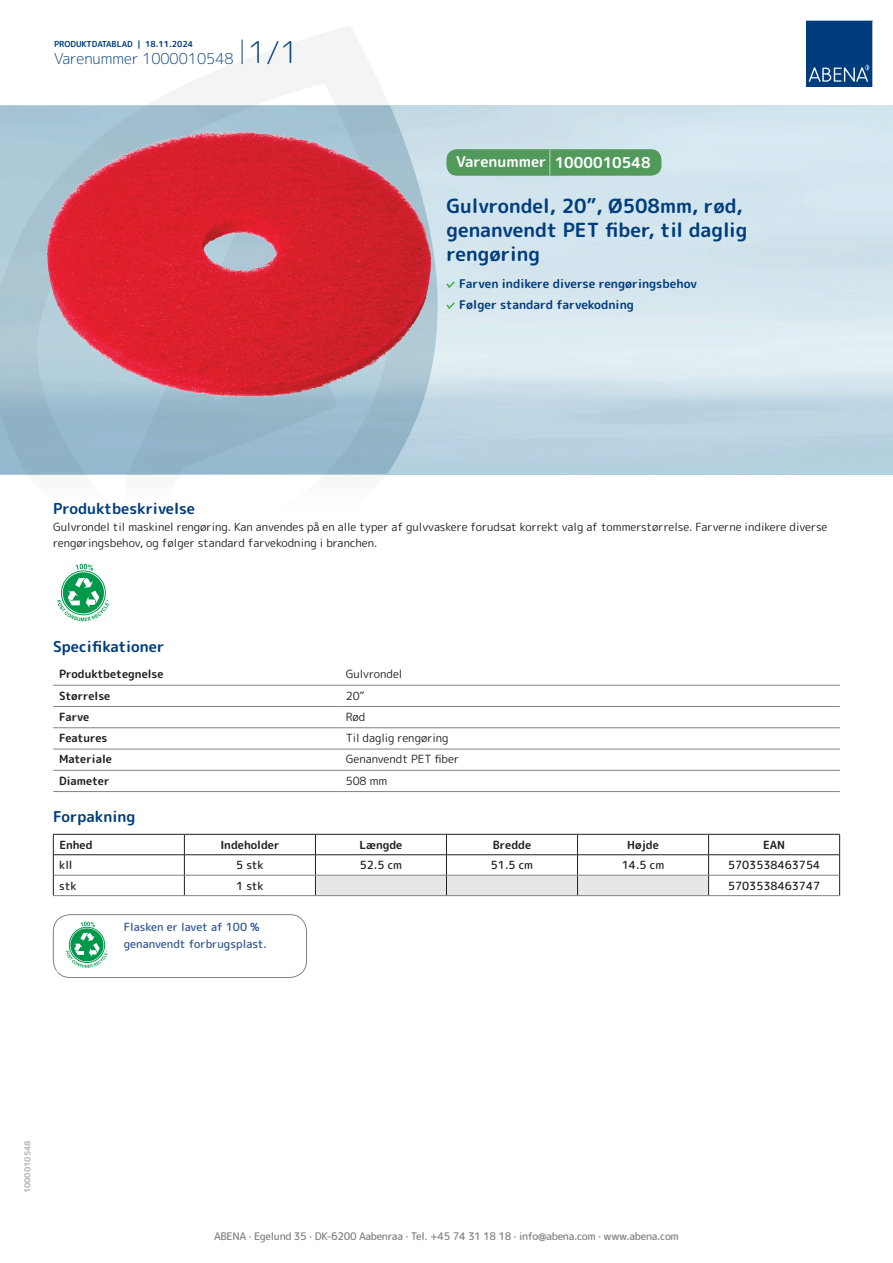
<style>
.page{position:relative;width:893px;height:1263px;background:#fff}
.page>*{position:absolute;margin:0;border:0;box-sizing:border-box;transform-origin:0 0}
.t1{font:700 19.5px/24px "Rounded Mplus 1 c";color:#013d7d}
.t2{font:700 15px "Rounded Mplus 1 c";color:#013d7d}
.t3{font:300 15px "Rounded Mplus 1 c";color:#013d7d}
.t4{font:700 15px "Rounded Mplus 1 c";color:#fff}
.t5{font:700 12px/21px "Rounded Mplus 1 c";color:#013d7d}
.t6{font:11.25px/16.5px "Rounded Mplus 1 c";color:#231f20}
.t7{font:700 11.25px "Rounded Mplus 1 c";color:#231f20}
.t8{font:500 11.25px "Rounded Mplus 1 c";color:#231f20}
.t9{font:500 11.25px/16.5px "Rounded Mplus 1 c";color:#305691}
.t10{font:500 10.5px "Rounded Mplus 1 c";letter-spacing:-.03em;color:#808285}
.t11{font:700 10.5px "Rounded Mplus 1 c";color:#fff}
.t12{font:700 8.25px "Rounded Mplus 1 c";color:#013d7d}
.t13{font:700 8.25px "Rounded Mplus 1 c";color:#b2b3b7}
.s1{font-size:30px}
.s2{font-size:25.5px}
</style>
<div class="page">
<svg style="left:0;top:26px;width:439px;height:576px"></svg>
<svg style="left:0;top:106px;width:438px;height:368px;background:#9fbecf"></svg>
<svg style="left:242px;top:40px;width:1px;height:24px"></svg>
<svg style="left:806px;top:20px;width:67px;height:67px;background:#144b86"></svg>
<img style="left:47px;top:131px;width:384px;height:266px">
<svg style="left:57px;top:564px;width:52px;height:57px"></svg>
<hr style="left:53px;top:685px;width:287px;height:1px;background:#808285">
<hr style="left:340px;top:685px;width:500px;height:1px;background:#808285">
<hr style="left:53px;top:706px;width:287px;height:1px;background:#808285">
<hr style="left:340px;top:706px;width:500px;height:1px;background:#808285">
<hr style="left:53px;top:727px;width:287px;height:1px;background:#808285">
<hr style="left:340px;top:727px;width:500px;height:1px;background:#808285">
<hr style="left:53px;top:749px;width:287px;height:1px;background:#808285">
<hr style="left:340px;top:749px;width:500px;height:1px;background:#808285">
<hr style="left:53px;top:770px;width:287px;height:1px;background:#808285">
<hr style="left:340px;top:770px;width:500px;height:1px;background:#808285">
<hr style="left:53px;top:791px;width:287px;height:1px;background:#808285">
<hr style="left:340px;top:791px;width:500px;height:1px;background:#808285">
<hr style="left:53px;top:834px;width:131px;height:1px;background:#231f20">
<hr style="left:184px;top:834px;width:131px;height:1px;background:#231f20">
<hr style="left:709px;top:834px;width:131px;height:1px;background:#231f20">
<hr style="left:53px;top:854px;width:131px;height:1px;background:#231f20">
<hr style="left:184px;top:854px;width:131px;height:1px;background:#231f20">
<hr style="left:709px;top:854px;width:131px;height:1px;background:#231f20">
<svg style="left:53px;top:834px;width:1px;height:61px"></svg>
<svg style="left:184px;top:834px;width:1px;height:61px"></svg>
<svg style="left:315px;top:834px;width:394px;height:61px"></svg>
<svg style="left:839px;top:834px;width:1px;height:61px"></svg>
<hr style="left:54px;top:875px;width:130px;height:1px;background:#808285">
<hr style="left:184px;top:875px;width:131px;height:1px;background:#808285">
<hr style="left:315px;top:875px;width:131px;height:1px;background:#808285">
<hr style="left:446px;top:875px;width:131px;height:1px;background:#808285">
<hr style="left:577px;top:875px;width:132px;height:1px;background:#808285">
<hr style="left:709px;top:875px;width:130px;height:1px;background:#808285">
<hr style="left:53px;top:895px;width:131px;height:1px;background:#808285">
<hr style="left:184px;top:895px;width:131px;height:1px;background:#808285">
<hr style="left:315px;top:895px;width:131px;height:1px;background:#808285">
<hr style="left:446px;top:895px;width:131px;height:1px;background:#808285">
<hr style="left:577px;top:895px;width:132px;height:1px;background:#808285">
<hr style="left:709px;top:895px;width:131px;height:1px;background:#808285">
<svg style="left:66px;top:921px;width:42px;height:47px"></svg>
<div style="left:53px;top:914px;width:254px;height:64px;border:1px solid #808285;border-radius:17px"></div>
<svg style="left:446px;top:281px;width:9px;height:7px"></svg>
<svg style="left:446px;top:302px;width:9px;height:7px"></svg>
<div style="left:446px;top:149px;width:215px;height:27px;background:#52995c;border-radius:10px"></div>
<p class="t12" style="left:54px;top:38px;width:141px">PRODUKTDATABLAD | 18.11.2024</p>
<h2 class="t3" style="left:54px;top:48px;width:246px">Varenummer 1000010548 <span class="s1">1/1</span></h2>
<h2 class="t4" style="left:456px;top:152px;width:196px">Varenummer <span class="s2">|</span> 1000010548</h2>
<h1 class="t1" style="left:446px;top:194px;width:302px">Gulvrondel, 20”, Ø508mm, rød, genanvendt PET fiber, til daglig rengøring</h1>
<p class="t5" style="left:459px;top:273px;width:239px">Farven indikere diverse rengøringsbehov<br>Følger standard farvekodning</p>
<h2 class="t2" style="left:53px;top:498px;width:143px">Produktbeskrivelse</h2>
<p class="t6" style="left:53px;top:518px;width:776px">Gulvrondel til maskinel rengøring. Kan anvendes på en alle typer af gulvvaskere forudsat korrekt valg af tommerstørrelse. Farverne indikere diverse rengøringsbehov, og følger standard farvekodning i branchen.</p>
<h2 class="t2" style="left:53px;top:635px;width:113px">Specifikationer</h2>
<p class="t7" style="left:59px;top:666px;width:106px">Produktbetegnelse</p>
<p class="t6" style="left:346px;top:666px;width:58px">Gulvrondel</p>
<p class="t7" style="left:59px;top:688px;width:53px">Størrelse</p>
<p class="t6" style="left:346px;top:687px;width:20px">20”</p>
<p class="t7" style="left:59px;top:709px;width:32px">Farve</p>
<p class="t6" style="left:346px;top:708px;width:21px">Rød</p>
<p class="t7" style="left:59px;top:730px;width:50px">Features</p>
<p class="t6" style="left:346px;top:730px;width:104px">Til daglig rengøring</p>
<p class="t7" style="left:59px;top:751px;width:54px">Materiale</p>
<p class="t6" style="left:346px;top:751px;width:115px">Genanvendt PET fiber</p>
<p class="t7" style="left:59px;top:773px;width:52px">Diameter</p>
<p class="t6" style="left:346px;top:772px;width:43px">508 mm</p>
<h2 class="t2" style="left:53px;top:806px;width:84px">Forpakning</h2>
<p class="t7" style="left:59px;top:837px;width:35px">Enhed</p>
<p class="t7" style="left:220px;top:837px;width:61px">Indeholder</p>
<p class="t7" style="left:359px;top:837px;width:44px">Længde</p>
<p class="t7" style="left:493px;top:837px;width:40px">Bredde</p>
<p class="t7" style="left:627px;top:837px;width:33px">Højde</p>
<p class="t7" style="left:763px;top:837px;width:24px">EAN</p>
<p class="t8" style="left:59px;top:857px;width:15px">kll</p>
<p class="t8" style="left:236px;top:857px;width:29px">5 stk</p>
<p class="t8" style="left:360px;top:857px;width:44px">52.5 cm</p>
<p class="t8" style="left:491px;top:857px;width:44px">51.5 cm</p>
<p class="t8" style="left:622px;top:857px;width:44px">14.5 cm</p>
<p class="t8" style="left:728px;top:857px;width:94px">5703538463754</p>
<p class="t8" style="left:59px;top:877px;width:19px">stk</p>
<p class="t8" style="left:236px;top:877px;width:29px">1 stk</p>
<p class="t8" style="left:728px;top:877px;width:94px">5703538463747</p>
<p class="t9" style="left:124px;top:919px;width:145px">Flasken er lavet af 100 % genanvendt forbrugsplast.</p>
<p class="t11" style="left:53px;top:966px;width:7px">*</p>
<p class="t13" style="left:22px;top:1193px;width:54px;rotate:-90deg">1000010548</p>
<p class="t10" style="left:214px;top:1229px;width:466px">ABENA · Egelund 35 · DK-6200 Aabenraa · Tel. +45 74 31 18 18 · info@abena.com · www.abena.com</p>
</div>
